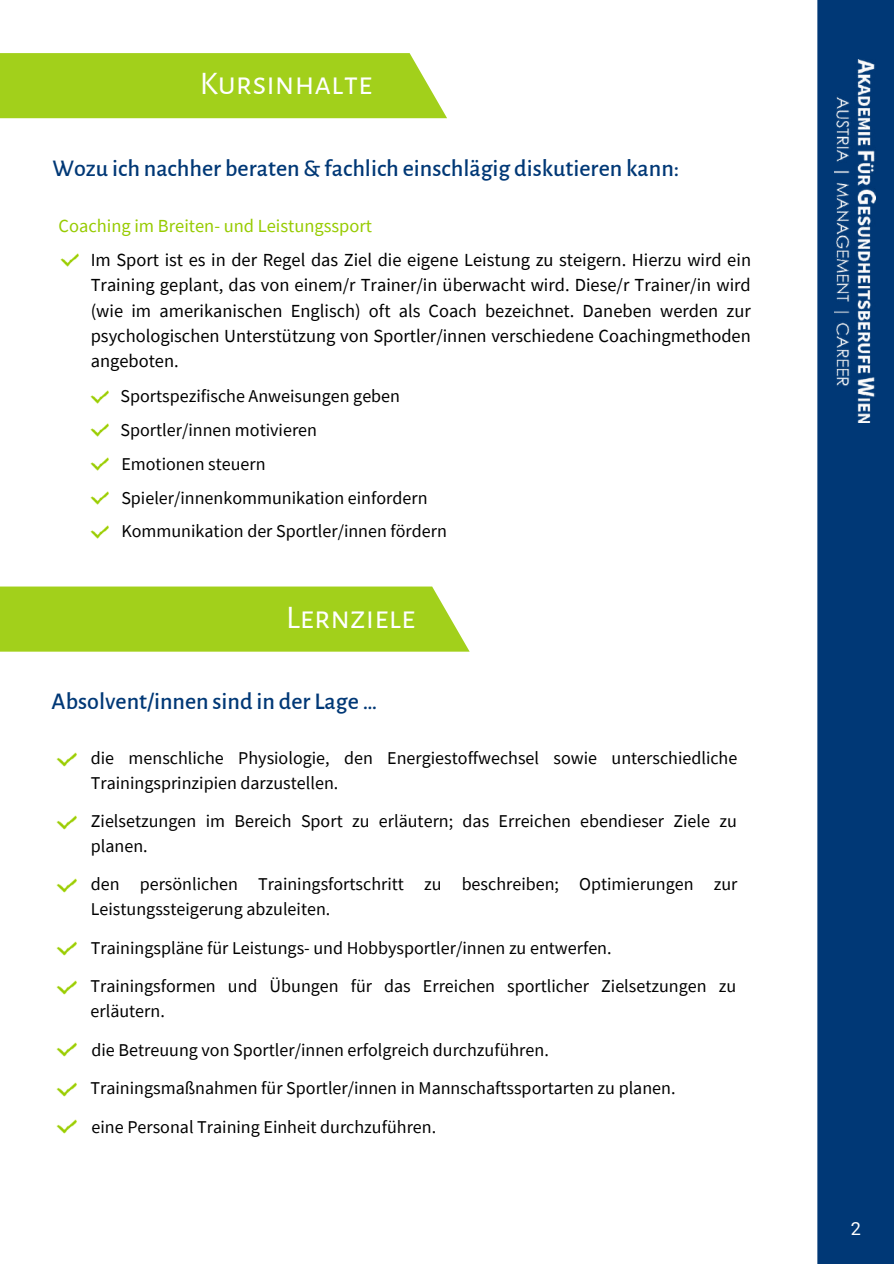
<style>
.page{position:relative;width:894px;height:1264px;background:#fff}
.page>*{position:absolute;margin:0;border:0;box-sizing:border-box;transform-origin:0 0}
.t1{font:33px "Alegreya Sans SC";color:#fff}
.t2{font:500 24px "Alegreya Sans";color:#003876}
.t3{font:18.45px/25.3px "Source Sans Pro";color:#000;text-align:justify}
.t4{font:18.45px "Source Sans Pro";color:#97cb00}
.t5{font:18px/33.8px "Source Sans Pro";color:#000}
.t6{font:18px "Roboto";color:#fff}
</style>
<div class="page">
<div style="left:0;top:53px;width:447px;height:65px;background:#a2d01b"></div>
<div style="left:817px;top:0;width:76px;height:1263px;background:#003876"></div>
<img style="left:833px;top:60px;width:42px;height:362px">
<img style="left:60px;top:253px;width:18px;height:14px">
<img style="left:90px;top:390px;width:18px;height:14px">
<img style="left:90px;top:423px;width:18px;height:14px">
<img style="left:91px;top:457px;width:18px;height:14px">
<img style="left:91px;top:491px;width:18px;height:14px">
<img style="left:91px;top:525px;width:18px;height:14px">
<div style="left:0;top:586px;width:469px;height:65px;background:#a2d01b"></div>
<img style="left:57px;top:752px;width:19px;height:15px">
<img style="left:57px;top:815px;width:19px;height:15px">
<img style="left:57px;top:878px;width:19px;height:15px">
<img style="left:57px;top:941px;width:19px;height:15px">
<img style="left:57px;top:980px;width:19px;height:15px">
<img style="left:57px;top:1042px;width:19px;height:15px">
<img style="left:57px;top:1082px;width:19px;height:15px">
<img style="left:57px;top:1119px;width:19px;height:15px">
<h1 class="t1" style="left:200px;top:67px;width:174px">Kursinhalte</h1>
<h2 class="t2" style="left:52px;top:156px;width:628px">Wozu ich nachher beraten &amp; fachlich einschlägig diskutieren kann:</h2>
<p class="t4" style="left:59px;top:213px;width:315px">Coaching im Breiten- und Leistungssport</p>
<p class="t3" style="left:91px;top:247px;width:661px">Im Sport ist es in der Regel das Ziel die eigene Leistung zu steigern. Hierzu wird ein Training geplant, das von einem/r Trainer/in überwacht wird. Diese/r Trainer/in wird (wie im amerikanischen Englisch) oft als Coach bezeichnet. Daneben werden zur psychologischen Unterstützung von Sportler/innen verschiedene Coachingmethoden angeboten.</p>
<p class="t5" style="left:120px;top:379px;width:328px">Sportspezifische Anweisungen geben Sportler/innen motivieren<br>Emotionen steuern Spieler/innenkommunikation einfordern Kommunikation der Sportler/innen fördern</p>
<h1 class="t1" style="left:286px;top:602px;width:131px">Lernziele</h1>
<h2 class="t2" style="left:52px;top:690px;width:327px">Absolvent/innen sind in der Lage …</h2>
<p class="t5" style="left:91px;top:744px;width:648px;line-height:25px">die menschliche Physiologie, den Energiestoffwechsel sowie unterschiedliche<br>Trainingsprinzipien darzustellen.</p>
<p class="t5" style="left:91px;top:808px;width:647px;line-height:24.8px">Zielsetzungen im Bereich Sport zu erläutern; das Erreichen ebendieser Ziele zu planen.</p>
<p class="t5" style="left:91px;top:871px;width:648px;line-height:25px">den persönlichen Trainingsfortschritt zu beschreiben; Optimierungen zur<br>Leistungssteigerung abzuleiten.</p>
<p class="t5" style="left:90px;top:927px;width:647px;line-height:38.7px">Trainingspläne für Leistungs- und Hobbysportler/innen zu entwerfen.<br>Trainingsformen und Übungen für das Erreichen sportlicher Zielsetzungen zu</p>
<p class="t5" style="left:90px;top:991px;width:586px;line-height:38.5px">erläutern.<br>die Betreuung von Sportler/innen erfolgreich durchzuführen.<br>Trainingsmaßnahmen für Sportler/innen in Mannschaftssportarten zu planen. eine Personal Training Einheit durchzuführen.</p>
<p class="t6" style="left:850px;top:1218px;width:12px">2</p>
</div>
